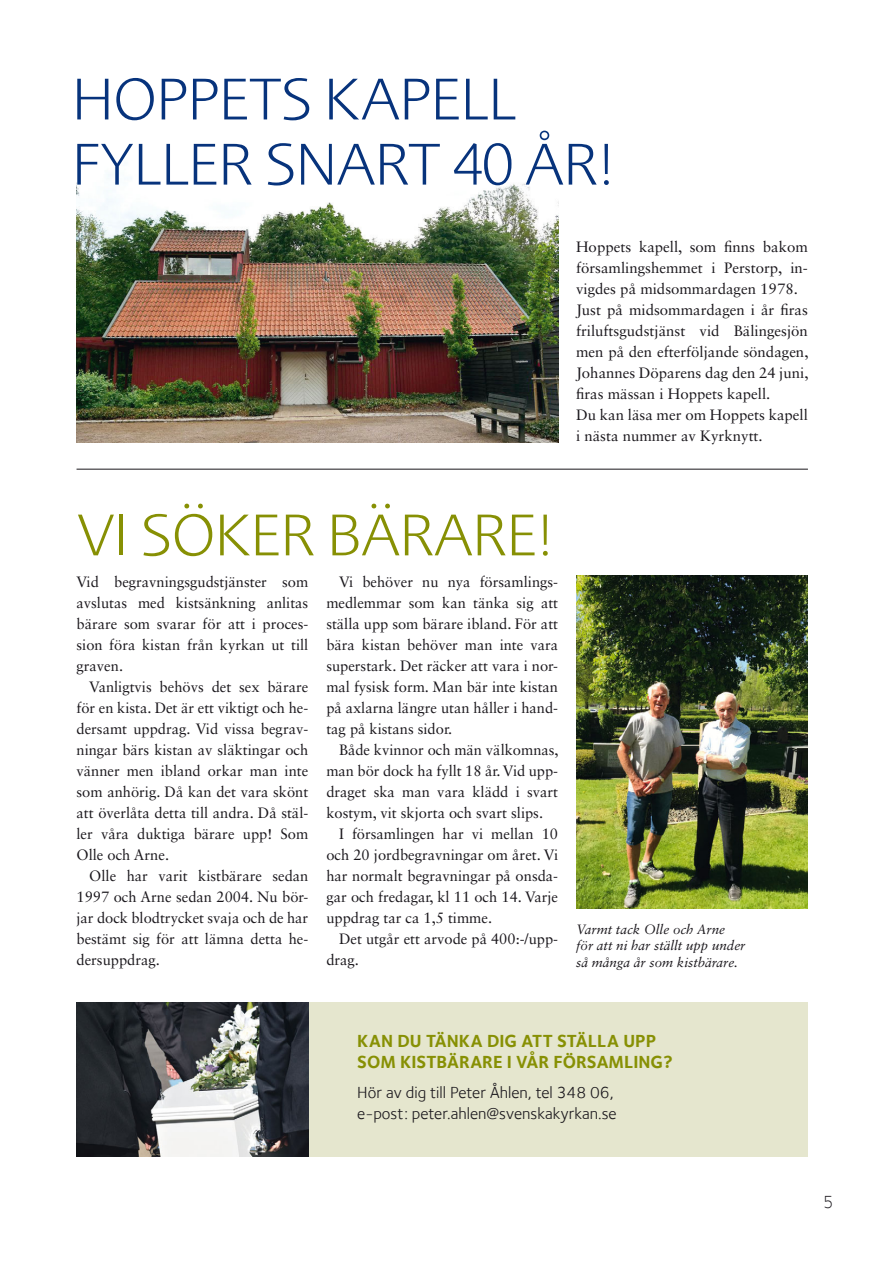
<style>
.page{position:relative;width:893px;height:1263px;background:#fff}
.page>*{position:absolute;margin:0;border:0;box-sizing:border-box;transform-origin:0 0}
.t1{font:300 61.05px/65.1px "Foundry Sans";letter-spacing:-.01em;color:#07337c}
.t2{font:300 61.05px "Foundry Sans";letter-spacing:-.01em;color:#879004}
.t3{font:700 18px/21.6px "Foundry Sterling";color:#879004}
.t4{font:300 18px "Foundry Sterling";color:#1a171c}
.t5{font:16.5px/21px "Foundry Sterling";color:#1a171c}
.t6{font:15px/21px "Sabon LT Std";color:#1a171c;text-align:justify}
.t7{font:italic 13.5px/16.5px "Sabon LT Std";color:#1a171c}
</style>
<div class="page">
<img style="left:77px;top:174px;width:481px;height:268px">
<div style="left:285px;top:1002px;width:523px;height:155px;background:#e5e6ce"></div>
<hr style="left:77px;top:469px;width:731px;height:1px;background:#1a171c">
<img style="left:576px;top:576px;width:232px;height:332px">
<img style="left:77px;top:1002px;width:231px;height:155px">
<h1 class="t1" style="left:71px;top:67px;width:545px">HOPPETS KAPELL<br>FYLLER SNART 40 ÅR!</h1>
<p class="t6" style="left:576px;top:238px;width:234px;text-align:left">Hoppets kapell, som finns bakom församlingshemmet i Perstorp, in&shy;vigdes på midsommardagen 1978.<br>Just på midsommardagen i år firas friluftsgudstjänst vid Bälingesjön men på den efterföljande söndagen,<br>Johannes Döparens dag den 24 juni, firas mässan i Hoppets kapell.<br>Du kan läsa mer om Hoppets kapell i nästa nummer av Kyrknytt.</p>
<h1 class="t2" style="left:77px;top:501px;width:479px">VI SÖKER BÄRARE!</h1>
<p class="t6" style="left:77px;top:573px;width:233px">Vid begravningsgudstjänster som avslutas med kistsänkning anlitas bärare som svarar för att i proces&shy;sion föra kistan från kyrkan ut till graven.</p>
<p class="t6" style="left:77px;top:678px;width:233px;text-indent:13px">Vanligtvis behövs det sex bärare för en kista. Det är ett viktigt och he&shy;dersamt uppdrag. Vid vissa begrav&shy;ningar bärs kistan av släktingar och vänner men ibland orkar man inte som anhörig. Då kan det vara skönt att överlåta detta till andra. Då stäl&shy;ler våra duktiga bärare upp! Som Olle och Arne.</p>
<p class="t6" style="left:77px;top:867px;width:233px;text-indent:13px">Olle har varit kistbärare sedan 1997 och Arne sedan 2004. Nu bör&shy;jar dock blodtrycket svaja och de har bestämt sig för att lämna detta he&shy;dersuppdrag.</p>
<p class="t6" style="left:326px;top:573px;width:233px;text-indent:13px">Vi behöver nu nya församlings&shy;medlemmar som kan tänka sig att ställa upp som bärare ibland. För att bära kistan behöver man inte vara superstark. Det räcker att vara i nor&shy;mal fysisk form. Man bär inte kistan på axlarna längre utan håller i hand&shy;tag på kistans sidor.</p>
<p class="t6" style="left:326px;top:741px;width:234px;text-indent:13px">Både kvinnor och män välkomnas, man bör dock ha fyllt 18 år. Vid upp&shy;draget ska man vara klädd i svart kostym, vit skjorta och svart slips.</p>
<p class="t6" style="left:326px;top:825px;width:233px;text-indent:13px">I församlingen har vi mellan 10 och 20 jordbegravningar om året. Vi har normalt begravningar på onsda&shy;gar och fredagar, kl 11 och 14. Varje uppdrag tar ca 1,5 timme.</p>
<p class="t6" style="left:326px;top:930px;width:233px;text-indent:13px">Det utgår ett arvode på 400:-/upp&shy;drag.</p>
<p class="t7" style="left:576px;top:922px;width:171px">Varmt tack Olle och Arne för att ni har ställt upp under så många år som kistbärare.</p>
<p class="t3" style="left:357px;top:1029px;width:317px">KAN DU TÄNKA DIG ATT STÄLLA UPP<br>SOM KISTBÄRARE I VÅR FÖRSAMLING?</p>
<p class="t5" style="left:357px;top:1081px;width:261px">Hör av dig till Peter Åhlen, tel 348 06, e-post: peter.ahlen@svenskakyrkan.se</p>
<p class="t4" style="left:823px;top:1191px;width:12px">5</p>
</div>
